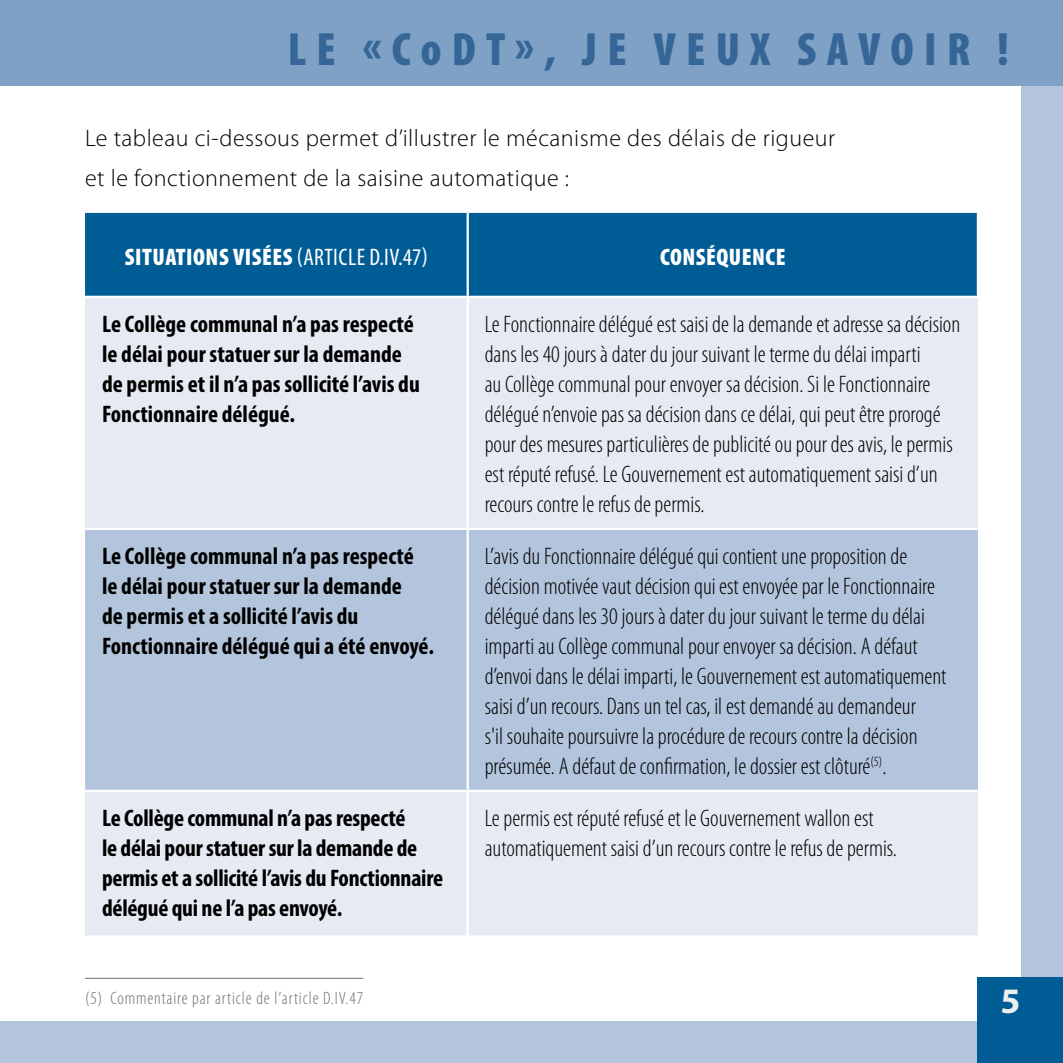
<style>
.page{position:relative;width:1063px;height:1063px;background:#b3c5dc}
.page>*{position:absolute;margin:0;border:0;box-sizing:border-box;transform-origin:0 0}
.t1{font:900 condensed 46.8px "Myriad Pro";letter-spacing:.22em;color:#2e7aab}
.t2{font:700 36px "Myriad Pro";color:#eceded}
.t3{font:300 condensed 24px/30px "Myriad Pro";color:#000}
.t4{font:700 condensed 24px/30px "Myriad Pro";color:#000}
.t5{font:300 24px/40.2px "Myriad Pro";letter-spacing:.02em;color:#000}
.t6{font:900 condensed 24px "Myriad Pro";letter-spacing:.02em;color:#fff}
.t7{font:300 condensed 18px "Myriad Pro";letter-spacing:.05em;color:#707172}
.s1{font-weight:400}
</style>
<div class="page">
<div style="left:0;top:43px;width:1020px;height:977px;background:#fff"></div>
<div style="left:978px;top:978px;width:85px;height:85px;background:#005c95"></div>
<div style="left:0;top:0;width:1063px;height:85px;background:#7ea1c5"></div>
<div style="left:85px;top:213px;width:892px;height:83px;background:#005c95"></div>
<div style="left:85px;top:298px;width:893px;height:637px;background:#e6ebf3"></div>
<div style="left:85px;top:530px;width:893px;height:260px;background:#b3c5dc"></div>
<hr style="left:467px;top:213px;width:2px;height:83px;background:#fff">
<hr style="left:467px;top:298px;width:2px;height:230px;background:#fff">
<hr style="left:467px;top:530px;width:2px;height:260px;background:#fff">
<hr style="left:467px;top:792px;width:2px;height:143px;background:#fff">
<hr style="left:85px;top:528px;width:383px;height:2px;background:#fff">
<hr style="left:468px;top:528px;width:510px;height:2px;background:#fff">
<hr style="left:85px;top:790px;width:383px;height:2px;background:#fff">
<hr style="left:468px;top:790px;width:510px;height:2px;background:#fff">
<hr style="left:85px;top:978px;width:278px;height:1px;background:#707172">
<h1 class="t1" style="left:287px;top:23px;width:723px">LE «CODT», JE VEUX SAVOIR !</h1>
<p class="t5" style="left:85px;top:118px;width:752px">Le tableau ci-dessous permet d’illustrer le mécanisme des délais de rigueur et le fonctionnement de la saisine automatique :</p>
<p class="t6" style="left:125px;top:243px;width:304px">SITUATIONS VISÉES <span class="s1">(ARTICLE D.IV.47)</span></p>
<p class="t6" style="left:660px;top:243px;width:127px">CONSÉQUENCE</p>
<p class="t4" style="left:102px;top:308px;width:319px">Le Collège communal n’a pas respecté le délai pour statuer sur la demande de permis et il n’a pas sollicité l’avis du Fonctionnaire délégué.</p>
<p class="t3" style="left:485px;top:309px;width:477px">Le Fonctionnaire délégué est saisi de la demande et adresse sa décision dans les 40 jours à dater du jour suivant le terme du délai imparti<br>au Collège communal pour envoyer sa décision. Si le Fonctionnaire délégué n’envoie pas sa décision dans ce délai, qui peut être prorogé pour des mesures particulières de publicité ou pour des avis, le permis est réputé refusé. Le Gouvernement est automatiquement saisi d’un recours contre le refus de permis.</p>
<p class="t4" style="left:102px;top:540px;width:333px">Le Collège communal n’a pas respecté le délai pour statuer sur la demande<br>de permis et a sollicité l’avis du Fonctionnaire délégué qui a été envoyé.</p>
<p class="t3" style="left:485px;top:541px;width:463px">L’avis du Fonctionnaire délégué qui contient une proposition de décision motivée vaut décision qui est envoyée par le Fonctionnaire délégué dans les 30 jours à dater du jour suivant le terme du délai imparti au Collège communal pour envoyer sa décision. A défaut d’envoi dans le délai imparti, le Gouvernement est automatiquement saisi d’un recours. Dans un tel cas, il est demandé au demandeur<br>s'il souhaite poursuivre la procédure de recours contre la décision présumée. A défaut de confirmation, le dossier est clôturé<sup>(5)</sup>.</p>
<p class="t4" style="left:102px;top:802px;width:343px">Le Collège communal n’a pas respecté<br>le délai pour statuer sur la demande de permis et a sollicité l’avis du Fonctionnaire délégué qui ne l’a pas envoyé.</p>
<p class="t3" style="left:485px;top:804px;width:414px">Le permis est réputé refusé et le Gouvernement wallon est automatiquement saisi d’un recours contre le refus de permis.</p>
<p class="t7" style="left:85px;top:989px;width:280px">(5) Commentaire par article de l’article D.IV.47</p>
<h2 class="t2" style="left:1000px;top:977px;width:21px">5</h2>
</div>
